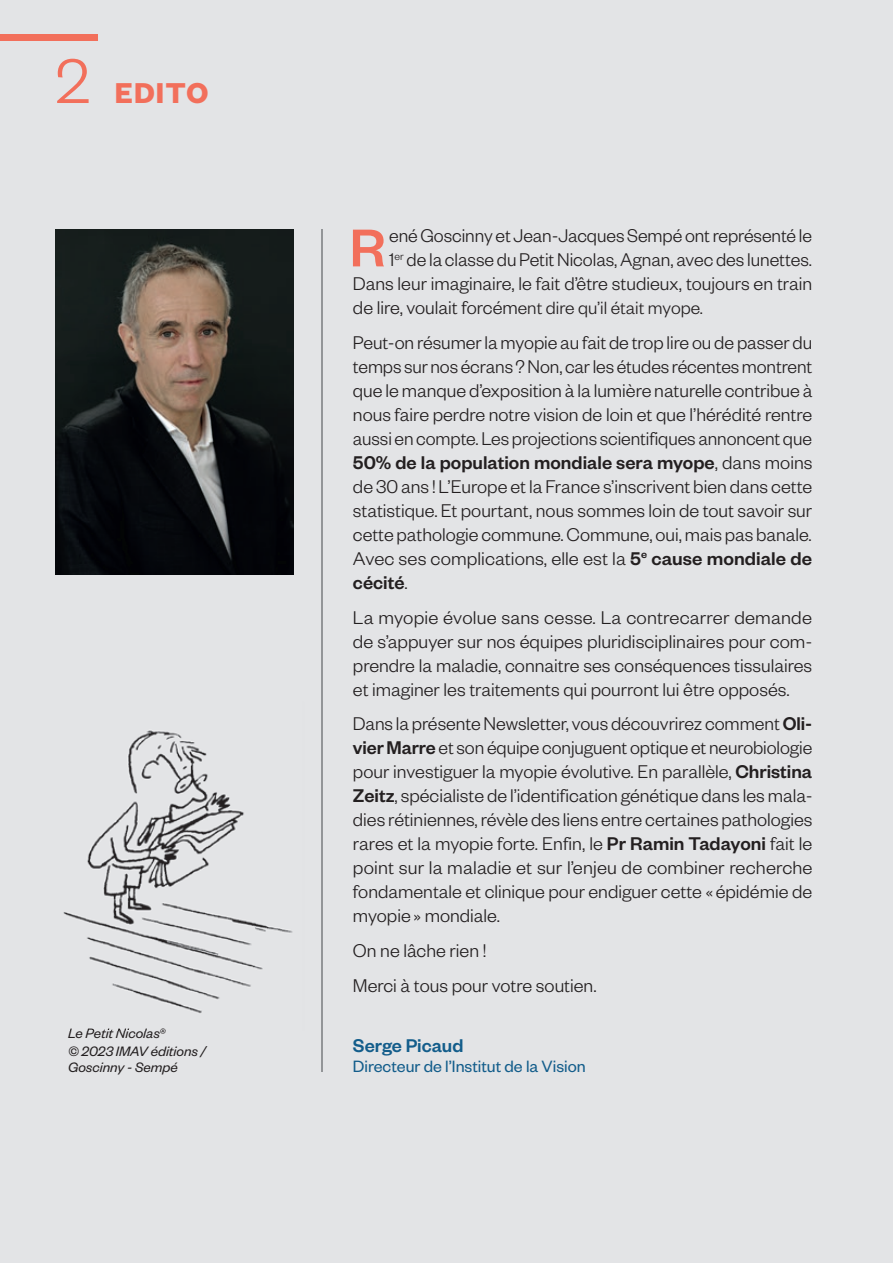
<style>
.page{position:relative;width:893px;height:1263px;background:#e3e4e6}
.page>*{position:absolute;margin:0;border:0;box-sizing:border-box;transform-origin:0 0}
.t1{font:500 58.35px "Founders Grotesk";color:#f26f5b}
.t2{font:700 31.5px "Founders Grotesk";letter-spacing:.04em;color:#f26f5b}
.t3{font:300 20.25px/24px "Founders Grotesk";color:#231f20;text-align:justify}
.t4{font:500 20.25px "Founders Grotesk";color:#135d8b}
.t5{font:300 19.5px "Founders Grotesk";color:#231f20}
.t6{font:18px "Founders Grotesk";color:#135d8b}
.t7{font:italic 15px/17.9px "Founders Grotesk";color:#231f20}
.s1{font-weight:300;font-size:69px}
.s2{font-size:20.25px}
.s3{font-weight:500}
</style>
<div class="page">
<div style="left:0;top:34px;width:98px;height:6px;background:#f26f5b"></div>
<img style="left:55px;top:230px;width:238px;height:344px">
<hr style="left:321px;top:230px;width:1px;height:842px;background:#939598">
<img style="left:63px;top:730px;width:230px;height:283px">
<img style="left:70px;top:1028px;width:96px;height:3px">
<h2 class="t2" style="left:55px;top:73px;width:155px"><span class="s1">2</span> EDITO</h2>
<p class="t7" style="left:68px;top:1023px;width:139px">Le Petit Nicolas®<br>© 2023 IMAV éditions /</p>
<p class="t7" style="left:68px;top:1057px;width:111px">Goscinny - Sempé</p>
<p class="t3" style="left:353px;top:223px;width:461px;text-align:right">ené Goscinny et Jean-Jacques Sempé ont représenté le<br>1<sup>er</sup> de la classe du Petit Nicolas, Agnan, avec des lunettes.<br>Dans leur imaginaire, le fait d’être studieux, toujours en train</p>
<p class="t5" style="left:353px;top:296px;width:352px"><span class="s2">de lire, voulait forcém</span>ent dire qu’il était myope.</p>
<p class="t3" style="left:353px;top:330px;width:461px">Peut-on résumer la myopie au fait de trop lire ou de passer du temps sur nos écrans ? Non, car les études récentes montrent que le manque d’exposition à la lumière naturelle contribue à nous faire perdre notre vision de loin et que l’hérédité rentre aussi en compte. Les projections scientifiques annoncent que <span class="s3">50% de la population mondiale sera myope</span>, dans moins de 30 ans ! L’Europe et la France s’inscrivent bien dans cette statistique. Et pourtant, nous sommes loin de tout savoir sur cette pathologie commune. Commune, oui, mais pas banale.<br>Avec ses complications, elle est la <span class="s3">5</span><sup>e</sup> <span class="s3">cause mondiale de cécité</span>.</p>
<p class="t3" style="left:353px;top:604px;width:461px">La myopie évolue sans cesse. La contrecarrer demande de s’appuyer sur nos équipes pluridisciplinaires pour com&shy;prendre la maladie, connaitre ses conséquences tissulaires et imaginer les traitements qui pourront lui être opposés.</p>
<p class="t3" style="left:353px;top:711px;width:461px">Dans la présente Newsletter, vous découvrirez comment <span class="s3">Oli&shy;vier Marre</span> et son équipe conjuguent optique et neurobiologie pour investiguer la myopie évolutive. En parallèle, <span class="s3">Christina Zeitz</span>, spécialiste de l’identification génétique dans les mala&shy;dies rétiniennes, révèle des liens entre certaines pathologies rares et la myopie forte. Enfin, le <span class="s3">Pr Ramin Tadayoni</span> fait le point sur la maladie et sur l’enjeu de combiner recherche fondamentale et clinique pour endiguer cette « épidémie de myopie » mondiale.</p>
<p class="t3" style="left:353px;top:932px;width:245px;line-height:34.7px">On ne lâche rien !<br>Merci à tous pour votre soutien.</p>
<h1 class="t1" style="left:350px;top:211px;width:37px">R</h1>
<p class="t4" style="left:353px;top:1033px;width:112px">Serge Picaud</p>
<p class="t6" style="left:353px;top:1055px;width:234px">Directeur de l’Institut de la Vision</p>
</div>
